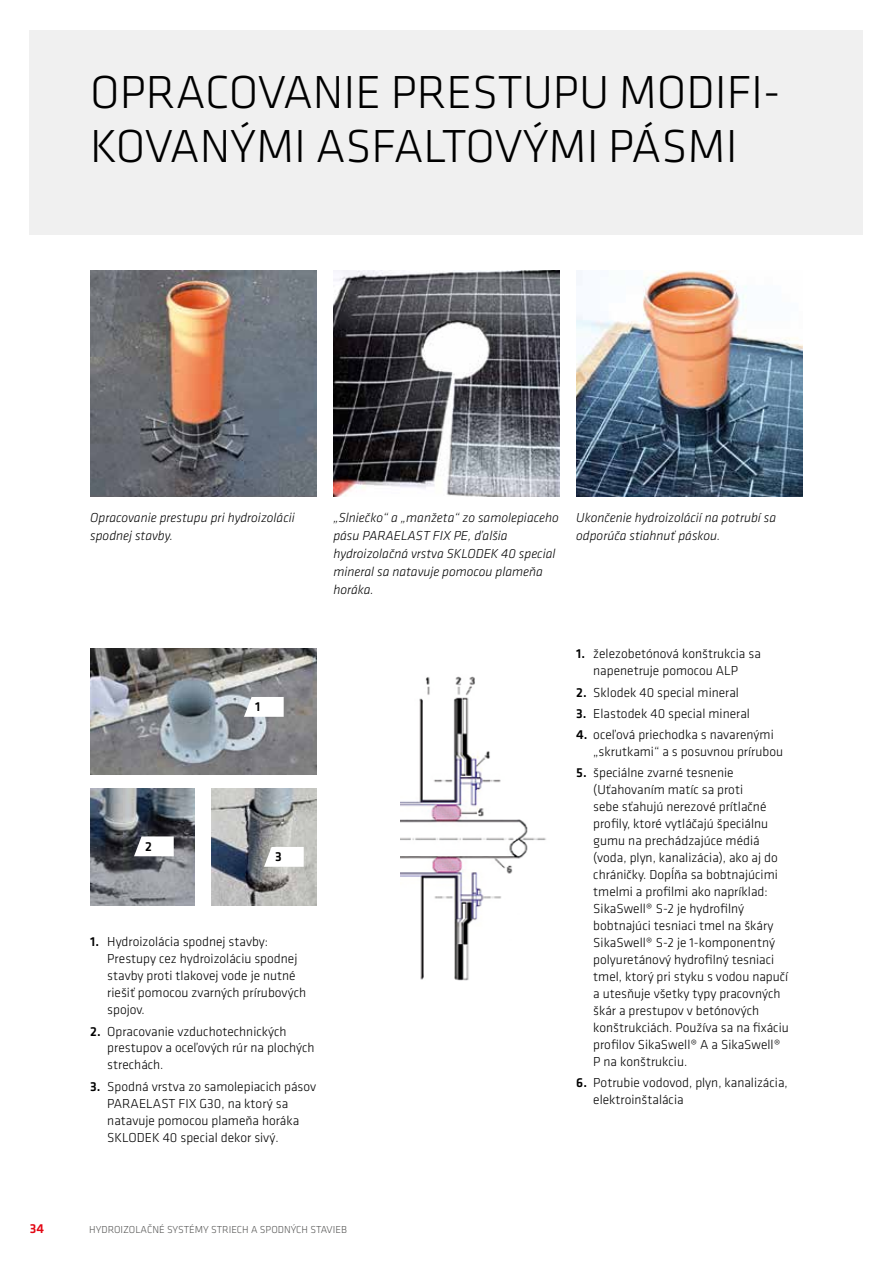
<style>
.page{position:relative;width:893px;height:1263px;background:#fff}
.page>*{position:absolute;margin:0;border:0;box-sizing:border-box;transform-origin:0 0}
.t1{font:300 48px/54px "Klavika";color:#000}
.t2{font:300 13.5px/17px "Klavika";color:#000}
.t3{font:italic 300 13.5px/18px "Klavika";color:#000}
.t4{font:500 13.5px "Klavika";color:#000}
.t5{font:500 13.5px "Klavika";color:#e30613}
.t6{font:300 10.5px "Klavika";color:#575756}
.s1{font-weight:500}
</style>
<div class="page">
<div style="left:30px;top:30px;width:833px;height:204px;background:#ededed"></div>
<img style="left:90px;top:270px;width:226px;height:226px">
<img style="left:90px;top:648px;width:226px;height:127px">
<img style="left:90px;top:788px;width:105px;height:117px">
<img style="left:401px;top:676px;width:145px;height:305px">
<img style="left:212px;top:788px;width:104px;height:117px">
<img style="left:333px;top:270px;width:226px;height:226px">
<img style="left:576px;top:270px;width:226px;height:226px">
<svg style="left:244px;top:697px;width:40px;height:20px"></svg>
<svg style="left:134px;top:836px;width:40px;height:20px"></svg>
<svg style="left:264px;top:847px;width:40px;height:20px"></svg>
<h1 class="t1" style="left:90px;top:66px;width:692px">OPRACOVANIE PRESTUPU MODIFI-<br>KOVANÝMI ASFALTOVÝMI PÁSMI</h1>
<p class="t3" style="left:90px;top:509px;width:206px">Opracovanie prestupu pri hydroizolácii spodnej stavby.</p>
<p class="t3" style="left:333px;top:509px;width:227px">„Slniečko“ a „manžeta“ zo samolepiaceho pásu PARAELAST FIX PE, ďalšia hydroizolačná vrstva SKLODEK 40 special mineral sa natavuje pomocou plameňa horáka.</p>
<p class="t3" style="left:576px;top:509px;width:201px">Ukončenie hydroizolácií na potrubí sa odporúča stiahnuť páskou.</p>
<p class="t4" style="left:145px;top:839px;width:8px">2</p>
<p class="t4" style="left:255px;top:699px;width:7px">1</p>
<p class="t4" style="left:275px;top:849px;width:8px">3</p>
<p class="t2" style="left:107px;top:934px;width:200px;text-indent:-17px"><span class="s1">1.</span> Hydroizolácia spodnej stavby:<br>Prestupy cez hydroizoláciu spodnej stavby proti tlakovej vode je nutné riešiť pomocou zvarných prírubových spojov.</p>
<p class="t2" style="left:107px;top:1023px;width:209px;text-indent:-17px"><span class="s1">2.</span> Opracovanie vzduchotechnických prestupov a oceľových rúr na plochých strechách.</p>
<p class="t2" style="left:107px;top:1078px;width:210px;text-indent:-17px"><span class="s1">3.</span> Spodná vrstva zo samolepiacich pásov PARAELAST FIX G30, na ktorý sa natavuje pomocou plameňa horáka SKLODEK 40 special dekor sivý.</p>
<p class="t2" style="left:576px;top:646px;width:186px;text-align:center"><span class="s1">1.</span> železobetónová konštrukcia sa napenetruje pomocou ALP</p>
<p class="t2" style="left:576px;top:684px;width:164px"><span class="s1">2.</span> Sklodek 40 special mineral</p>
<p class="t2" style="left:576px;top:705px;width:175px"><span class="s1">3.</span> Elastodek 40 special mineral</p>
<p class="t2" style="left:593px;top:726px;width:191px;text-indent:-17px"><span class="s1">4.</span> oceľová priechodka s navarenými „skrutkami“ a s posuvnou prírubou</p>
<p class="t2" style="left:593px;top:764px;width:197px;text-indent:-17px"><span class="s1">5.</span> špeciálne zvarné tesnenie (Uťahovaním matíc sa proti<br>sebe sťahujú nerezové prítlačné profily, ktoré vytláčajú špeciálnu gumu na prechádzajúce médiá (voda, plyn, kanalizácia), ako aj do chráničky. Dopĺňa sa bobtnajúcimi tmelmi a profilmi ako napríklad:<br>SikaSwell® S-2 je hydrofilný bobtnajúci tesniaci tmel na škáry<br>SikaSwell® S-2 je 1-komponentný polyuretánový hydrofilný tesniaci tmel, ktorý pri styku s vodou napučí a utesňuje všetky typy pracovných škár a prestupov v betónových konštrukciách. Používa sa na fixáciu profilov SikaSwell® A a SikaSwell®<br>P na konštrukciu.</p>
<p class="t2" style="left:593px;top:1074px;width:196px;text-indent:-17px"><span class="s1">6.</span> Potrubie vodovod, plyn, kanalizácia, elektroinštalácia</p>
<p class="t5" style="left:30px;top:1221px;width:16px">34</p>
<p class="t6" style="left:89px;top:1224px;width:259px">HYDROIZOLAČNÉ SYSTÉMY STRIECH A SPODNÝCH STAVIEB</p>
</div>
